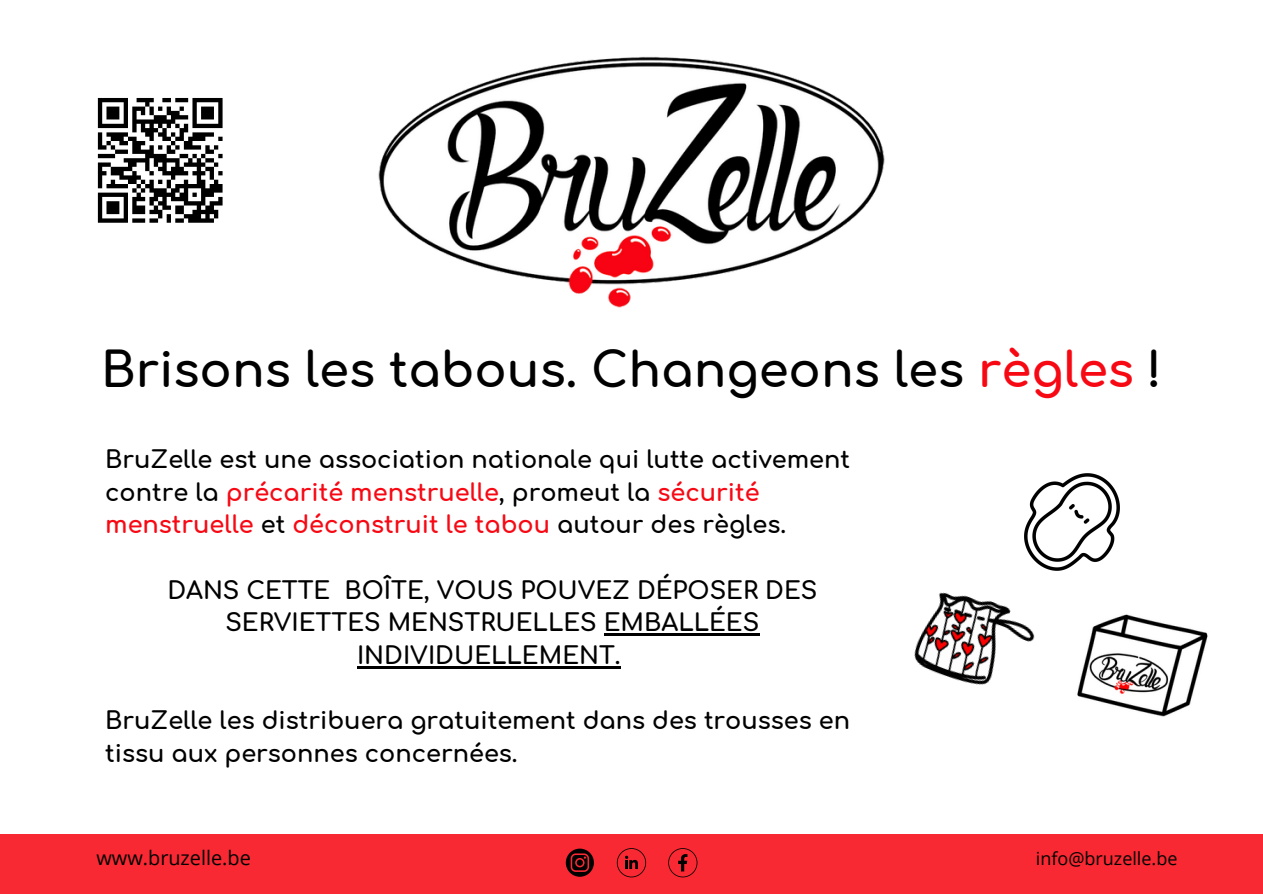
<style>
.page{position:relative;width:1263px;height:894px;background:#fff}
.page>*{position:absolute;margin:0;border:0;box-sizing:border-box;transform-origin:0 0}
.t1{font:700 48px "Comfortaa";color:#000}
.t2{font:700 24px/32.7px "Comfortaa";color:#000}
.t3{font:19.95px "Open Sans";color:#000}
.t4{font:18px "Open Sans";color:#000}
.s1{color:#f70914}
</style>
<div class="page">
<img style="left:378px;top:56px;width:507px;height:252px">
<img style="left:1077px;top:614px;width:131px;height:103px">
<img style="left:914px;top:592px;width:121px;height:93px">
<img style="left:1024px;top:473px;width:96px;height:98px">
<div style="left:0;top:833px;width:1263px;height:60px;background:#f82933"></div>
<hr style="left:604px;top:633px;width:155px;height:2px;background:#000">
<hr style="left:357px;top:666px;width:264px;height:2px;background:#000">
<svg style="left:668px;top:848px;width:29px;height:29px"></svg>
<svg style="left:617px;top:848px;width:29px;height:29px"></svg>
<svg style="left:566px;top:848px;width:28px;height:28px"></svg>
<svg style="left:97px;top:98px;width:126px;height:125px"></svg>
<p class="t1" style="left:101px;top:345px;width:1062px">Brisons les tabous. Changeons les <span class="s1">règles</span> !</p>
<h2 class="t2" style="left:105px;top:444px;width:746px">BruZelle est une association nationale qui lutte activement contre la <span class="s1">précarité menstruelle</span>, promeut la <span class="s1">sécurité menstruelle</span> et <span class="s1">déconstruit le tabou</span> autour des règles.</h2>
<h3 class="t2" style="left:167px;top:574px;width:651px;text-align:center">DANS CETTE BOÎTE, VOUS POUVEZ DÉPOSER DES<br>SERVIETTES MENSTRUELLES EMBALLÉES<br>INDIVIDUELLEMENT.</h3>
<p class="t2" style="left:105px;top:705px;width:746px">BruZelle les distribuera gratuitement dans des trousses en tissu aux personnes concernées.</p>
<p class="t3" style="left:96px;top:842px;width:156px">www.bruzelle.be</p>
<p class="t4" style="left:1036px;top:846px;width:143px">info@bruzelle.be</p>
</div>
